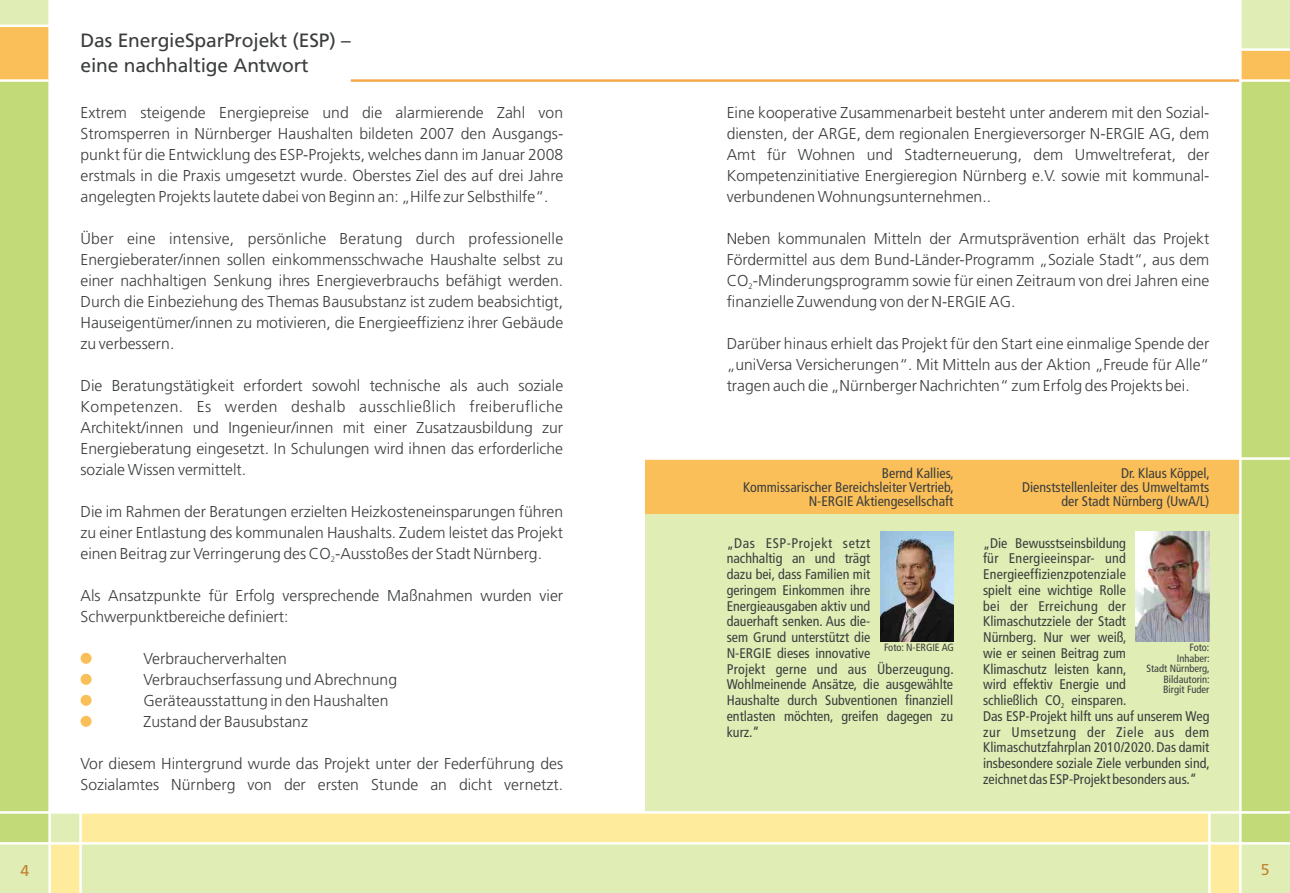
<style>
.page{position:relative;width:1290px;height:893px;background:#fff}
.page>*{position:absolute;margin:0;border:0;box-sizing:border-box;transform-origin:0 0}
.t1{font:19.25px/24.5px "Frutiger LT Std";letter-spacing:-.01em;color:#3b3d3d}
.t2{font:300 15.75px/21px "Frutiger LT Std";color:#3b3d3d;text-align:justify}
.t3{font:15.75px "Frutiger LT Std";color:#c28230}
.t4{font:condensed 14px/15.8px "Frutiger LT Std";color:#3b3d3d;text-align:justify}
.t5{font:condensed 10.5px/10.5px "Frutiger LT Std";color:#3b3d3d;text-align:right}
.t6{font:300 7.88px "Frutiger LT Std";color:#3b3d3d}
.t7{font:condensed 7px "Frutiger LT Std";color:#3b3d3d}
</style>
<div class="page">
<div style="left:81px;top:653px;width:11px;height:11px;background:#fabf59;border-radius:50%"></div>
<div style="left:81px;top:674px;width:11px;height:11px;background:#fabf59;border-radius:50%"></div>
<div style="left:81px;top:695px;width:11px;height:11px;background:#fabf59;border-radius:50%"></div>
<div style="left:81px;top:716px;width:11px;height:11px;background:#fabf59;border-radius:50%"></div>
<div style="left:0;top:843px;width:50px;height:50px;background:#e0edb5"></div>
<div style="left:50px;top:812px;width:31px;height:31px;background:#e0edb5"></div>
<div style="left:50px;top:843px;width:31px;height:50px;background:#ffeb9c"></div>
<div style="left:0;top:0;width:50px;height:843px;background:#c2db78"></div>
<div style="left:0;top:0;width:50px;height:50px;background:#e0edb5"></div>
<div style="left:0;top:26px;width:50px;height:55px;background:#fabf59"></div>
<hr style="left:0;top:25px;width:50px;height:2px;background:#fff">
<hr style="left:0;top:79px;width:49px;height:3px;background:#fff">
<div style="left:1240px;top:0;width:50px;height:843px;background:#c2db78"></div>
<div style="left:81px;top:812px;width:1128px;height:31px;background:#ffeb9c"></div>
<div style="left:1209px;top:812px;width:31px;height:31px;background:#e0edb5"></div>
<div style="left:81px;top:843px;width:1128px;height:50px;background:#e0edb5"></div>
<div style="left:1240px;top:843px;width:50px;height:50px;background:#e0edb5"></div>
<div style="left:1240px;top:0;width:50px;height:50px;background:#e0edb5"></div>
<div style="left:1209px;top:843px;width:31px;height:50px;background:#ffeb9c"></div>
<hr style="left:351px;top:79px;width:889px;height:3px;background:#f5a847">
<div style="left:1240px;top:50px;width:50px;height:31px;background:#fabf59"></div>
<hr style="left:1240px;top:48px;width:50px;height:3px;background:#fff">
<hr style="left:1240px;top:79px;width:50px;height:3px;background:#fff">
<hr style="left:0;top:842px;width:1290px;height:3px;background:#fff">
<hr style="left:79px;top:812px;width:3px;height:81px;background:#fff">
<hr style="left:1208px;top:812px;width:2px;height:81px;background:#fff">
<hr style="left:48px;top:0;width:3px;height:893px;background:#fff">
<div style="left:645px;top:466px;width:595px;height:346px;background:#e0edb5"></div>
<svg style="left:880px;top:641px;width:73px;height:1px"></svg>
<hr style="left:0;top:811px;width:1290px;height:3px;background:#fff">
<div style="left:645px;top:458px;width:595px;height:56px;background:#fabf59"></div>
<hr style="left:1239px;top:0;width:2px;height:893px;background:#fff">
<img style="left:880px;top:531px;width:73px;height:110px">
<img style="left:1136px;top:531px;width:73px;height:110px">
<hr style="left:645px;top:457px;width:645px;height:3px;background:#fff">
<p class="t1" style="left:81px;top:30px;width:272px">Das EnergieSparProjekt (ESP) – eine nachhaltige Antwort</p>
<p class="t2" style="left:81px;top:103px;width:484px">Extrem steigende Energiepreise und die alarmierende Zahl von Stromsperren in Nürnberger Haushalten bildeten 2007 den Ausgangs&shy;punkt für die Entwicklung des ESP-Projekts, welches dann im Januar 2008 erstmals in die Praxis umgesetzt wurde. Oberstes Ziel des auf drei Jahre angelegten Projekts lautete dabei von Beginn an: „Hilfe zur Selbsthilfe“.</p>
<p class="t2" style="left:81px;top:229px;width:484px">Über eine intensive, persönliche Beratung durch professionelle Energieberater/innen sollen einkommensschwache Haushalte selbst zu einer nachhaltigen Senkung ihres Energieverbrauchs befähigt werden.<br>Durch die Einbeziehung des Themas Bausubstanz ist zudem beabsichtigt, Hauseigentümer/innen zu motivieren, die Energieeffizienz ihrer Gebäude zu verbessern.</p>
<p class="t2" style="left:80px;top:376px;width:484px">Die Beratungstätigkeit erfordert sowohl technische als auch soziale Kompetenzen. Es werden deshalb ausschließlich freiberufliche Architekt/innen und Ingenieur/innen mit einer Zusatzausbildung zur Energieberatung eingesetzt. In Schulungen wird ihnen das erforderliche soziale Wissen vermittelt.</p>
<p class="t2" style="left:80px;top:502px;width:484px">Die im Rahmen der Beratungen erzielten Heizkosteneinsparungen führen zu einer Entlastung des kommunalen Haushalts. Zudem leistet das Projekt einen Beitrag zur Verringerung des CO -Ausstoßes der Stadt Nürnberg.</p>
<p class="t6" style="left:331px;top:556px;width:6px">2</p>
<p class="t2" style="left:80px;top:586px;width:484px">Als Ansatzpunkte für Erfolg versprechende Maßnahmen wurden vier<br>Schwerpunktbereiche definiert:</p>
<p class="t2" style="left:143px;top:649px;width:255px;text-align:left">Verbraucherverhalten<br>Verbrauchserfassung und Abrechnung<br>Geräteausstattung in den Haushalten<br>Zustand der Bausubstanz</p>
<p class="t2" style="left:80px;top:754px;width:484px">Vor diesem Hintergrund wurde das Projekt unter der Federführung des<br>Sozialamtes Nürnberg von der ersten Stunde an dicht vernetzt.</p>
<p class="t2" style="left:727px;top:103px;width:484px">Eine kooperative Zusammenarbeit besteht unter anderem mit den Sozial&shy;diensten, der ARGE, dem regionalen Energieversorger N-ERGIE AG, dem Amt für Wohnen und Stadterneuerung, dem Umweltreferat, der Kompetenzinitiative Energieregion Nürnberg e.V. sowie mit kommunal&shy;verbundenen Wohnungsunternehmen..</p>
<p class="t2" style="left:727px;top:229px;width:484px">Neben kommunalen Mitteln der Armutsprävention erhält das Projekt Fördermittel aus dem Bund-Länder-Programm „Soziale Stadt“, aus dem CO -Minderungsprogramm sowie für einen Zeitraum von drei Jahren eine</p>
<p class="t6" style="left:748px;top:283px;width:6px">2</p>
<p class="t2" style="left:727px;top:292px;width:290px">finanzielle Zuwendung von der N-ERGIE AG.</p>
<p class="t2" style="left:727px;top:334px;width:484px">Darüber hinaus erhielt das Projekt für den Start eine einmalige Spende der „uniVersa Versicherungen“. Mit Mitteln aus der Aktion „Freude für Alle“ tragen auch die „Nürnberger Nachrichten“ zum Erfolg des Projekts bei.</p>
<p class="t4" style="left:743px;top:467px;width:212px;line-height:14px;text-align:right">Bernd Kallies,<br>Kommissarischer Bereichsleiter Vertrieb,<br>N-ERGIE Aktiengesellschaft</p>
<p class="t4" style="left:727px;top:536px;width:228px;text-align:left">„Das ESP-Projekt setzt<br>nachhaltig an und trägt<br>dazu bei, dass Familien mit<br>geringem Einkommen ihre<br>Energieausgaben aktiv und<br>dauerhaft senken. Aus die-<br>sem Grund unterstützt die<br>N-ERGIE dieses innovative<br>Projekt gerne und aus Überzeugung.<br>Wohlmeinende Ansätze, die ausgewählte<br>Haushalte durch Subventionen finanziell entlasten möchten, greifen dagegen zu kurz.“</p>
<p class="t5" style="left:884px;top:643px;width:71px">Foto: N-ERGIE AG</p>
<p class="t4" style="left:1022px;top:467px;width:189px;line-height:14px;text-align:right">Dr. Klaus Köppel,<br>Dienststellenleiter des Umweltamts der Stadt Nürnberg (UwA/L)</p>
<p class="t4" style="left:983px;top:536px;width:145px">„Die Bewusstseinsbildung für Energieeinspar- und Energieeffizienzpotenziale spielt eine wichtige Rolle bei der Erreichung der Klimaschutzziele der Stadt Nürnberg. Nur wer weiß, wie er seinen Beitrag zum Klimaschutz leisten kann, wird effektiv Energie und schließlich CO einsparen.</p>
<p class="t5" style="left:1146px;top:643px;width:65px">Foto:<br>Inhaber:<br>Stadt Nürnberg,<br>Bildautorin:<br>Birgit Fuder</p>
<p class="t7" style="left:1061px;top:703px;width:5px">2</p>
<p class="t4" style="left:983px;top:709px;width:228px">Das ESP-Projekt hilft uns auf unserem Weg zur Umsetzung der Ziele aus dem Klimaschutzfahrplan 2010/2020. Das damit insbesondere soziale Ziele verbunden sind, zeichnet das ESP-Projekt besonders aus.“</p>
<p class="t3" style="left:20px;top:864px;width:10px">4</p>
<p class="t3" style="left:1261px;top:864px;width:10px">5</p>
</div>
